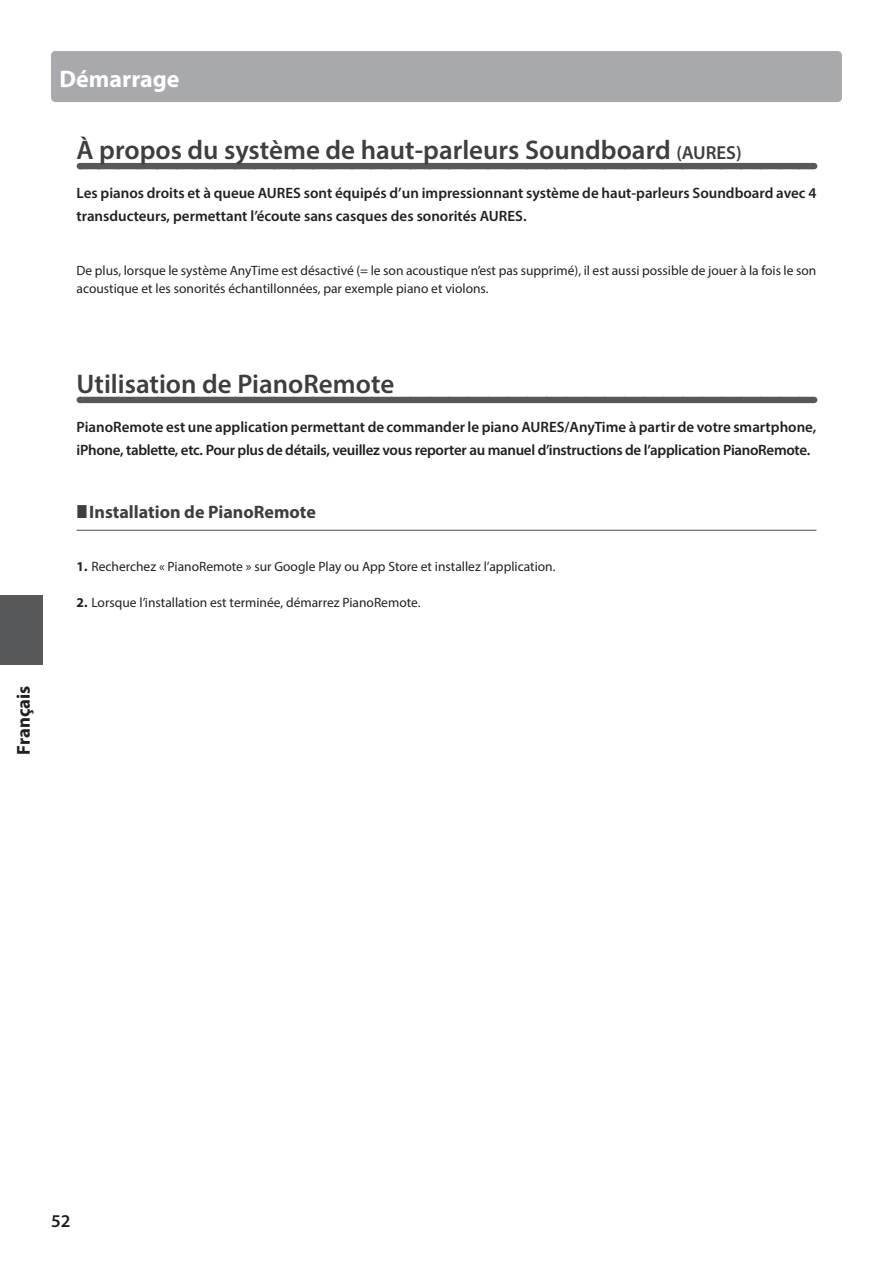
<style>
.page{position:relative;width:893px;height:1263px;background:#fff}
.page>*{position:absolute;margin:0;border:0;box-sizing:border-box;transform-origin:0 0}
.t1{font:600 27px "Myriad Pro";color:#3e3e3f}
.t2{font:700 24px "Myriad Pro";color:#fff}
.t3{font:700 18.75px "Myriad Pro";color:#231f20}
.t4{font:700 18px "Myriad Pro";color:#3e3e3f}
.t5{font:600 18px "Myriad Pro";color:#231f20}
.t6{font:600 15px/22.5px "Myriad Pro";letter-spacing:-.02em;color:#231f20}
.t7{font:600 15px/22.5px "Myriad Pro";color:#231f20}
.t8{font:13.5px/18px "Myriad Pro";color:#231f20}
.s1{font-size:18.9px}
.s2{font-weight:700}
</style>
<div class="page">
<div style="left:51px;top:51px;width:791px;height:51px;background:#a8a9ad;border-radius:4px"></div>
<div style="left:0;top:595px;width:43px;height:69px;background:#57585a"></div>
<div style="left:80px;top:163px;width:733px;height:6px;background:#57585a"></div>
<div style="left:80px;top:397px;width:733px;height:6px;background:#57585a"></div>
<hr style="left:77px;top:530px;width:739px;height:1px;background:#57585a">
<h2 class="t2" style="left:60px;top:63px;width:122px">Démarrage</h2>
<h1 class="t1" style="left:77px;top:132px;width:667px">À propos du système de haut-parleurs Soundboard <span class="s1">(AURES)</span></h1>
<p class="t7" style="left:77px;top:182px;width:741px">Les pianos droits et à queue AURES sont équipés d’un impressionnant système de haut-parleurs Soundboard avec 4 transducteurs, permettant l’écoute sans casques des sonorités AURES.</p>
<p class="t8" style="left:77px;top:261px;width:741px">De plus, lorsque le système AnyTime est désactivé (= le son acoustique n’est pas supprimé), il est aussi possible de jouer à la fois le son acoustique et les sonorités échantillonnées, par exemple piano et violons.</p>
<h3 class="t3" style="left:11px;top:755px;width:71px;rotate:-90deg">Français</h3>
<h1 class="t1" style="left:77px;top:366px;width:319px">Utilisation de PianoRemote</h1>
<p class="t6" style="left:77px;top:415px;width:741px">PianoRemote est une application permettant de commander le piano AURES/AnyTime à partir de votre smartphone, iPhone, tablette, etc. Pour plus de détails, veuillez vous reporter au manuel d’instructions de l’application PianoRemote.</p>
<h3 class="t4" style="left:89px;top:500px;width:228px">Installation de PianoRemote</h3>
<p class="t8" style="left:77px;top:557px;width:480px"><span class="s2">1.</span> Recherchez « PianoRemote » sur Google Play ou App Store et installez l’application.</p>
<p class="t8" style="left:77px;top:593px;width:345px"><span class="s2">2.</span> Lorsque l’installation est terminée, démarrez PianoRemote.</p>
<h3 class="t5" style="left:51px;top:1209px;width:21px">52</h3>
</div>
